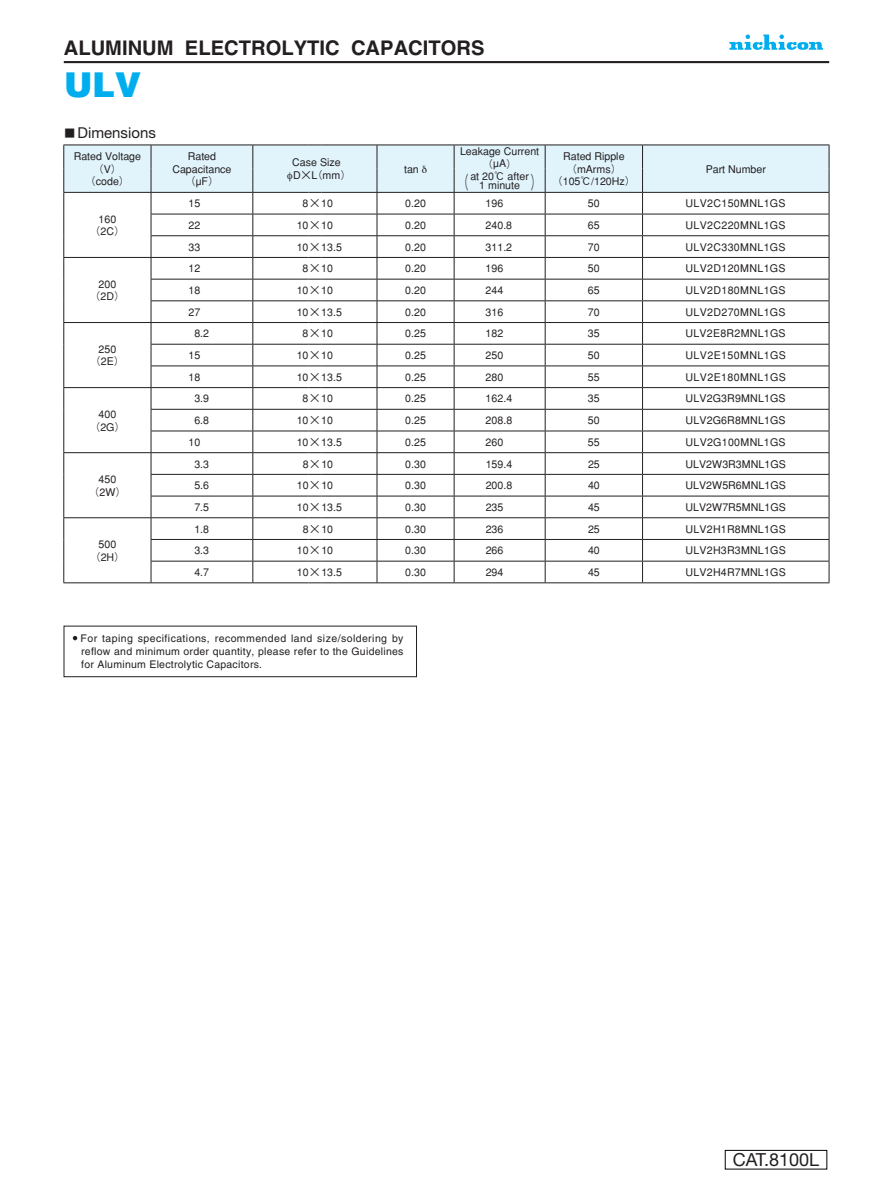
<style>
.page{position:relative;width:893px;height:1191px;background:#fff}
.page>*{position:absolute;margin:0;border:0;box-sizing:border-box;transform-origin:0 0}
.t1{font:900 34.2px "Helvetica";color:#00aeef}
.t2{font:700 20.25px "Helvetica";color:#231f20}
.t3{font:18px "Helvetica Neue LT Std";color:#231f20}
.t4{font:500 18px "Gothic BBB";color:#231f20;scale:.59 1}
.t5{font:15px "Helvetica Neue LT Std";color:#231f20}
.t6{font:500 10.65px/12.8px "Gothic BBB";letter-spacing:.005em;color:#231f20;text-align:center}
.t7{font:500 10.65px "Gothic BBB";letter-spacing:.03em;color:#231f20}
.t8{font:500 10.65px "Gothic BBB";letter-spacing:.035em;color:#231f20}
.t9{font:500 10.65px "Gothic BBB";letter-spacing:.025em;color:#231f20}
.t10{font:10.5px/13px "Helvetica";letter-spacing:.025em;color:#231f20;text-align:justify}
.s1{font-family:"Futo Go B101";font-weight:700;font-size:10.5px}
.s2{font-size:18px}
</style>
<div class="page">
<div style="left:725px;top:1150px;width:102px;height:19px;border:1px solid #030303"></div>
<hr style="left:64px;top:61px;width:765px;height:2px;background:#231f20">
<svg style="left:729px;top:34px;width:94px;height:16px"></svg>
<svg style="left:73px;top:636px;width:4px;height:4px"></svg>
<div style="left:64px;top:626px;width:353px;height:51px;border:1px solid #231f20"></div>
<svg style="left:63px;top:145px;width:767px;height:438px"></svg>
<h2 class="t2" style="left:64px;top:35px;width:422px">ALUMINUM ELECTROLYTIC CAPACITORS</h2>
<h1 class="t1" style="left:64px;top:62px;width:79px">ULV</h1>
<h3 class="t5" style="left:64px;top:124px;width:93px"><span class="s1">■</span> Dimensions</h3>
<p class="t6" style="left:74px;top:150px;width:69px">Rated Voltage（V）<br>（code）</p>
<p class="t6" style="left:172px;top:150px;width:61px">Rated<br>Capacitance（µF）</p>
<p class="t6" style="left:292px;top:156px;width:60px;text-align:left">Case Size<br>D×L（mm）</p>
<p class="t6" style="left:404px;top:163px;width:16px">tan</p>
<p class="t6" style="left:460px;top:146px;width:81px;line-height:11.7px">Leakage Current（µA）</p>
<p class="t6" style="left:552px;top:150px;width:85px">Rated Ripple（mArms）（105℃/120Hz）</p>
<h3 class="t4" style="left:458px;top:172px;width:20px">（</h3>
<p class="t6" style="left:479px;top:171px;width:63px;line-height:9.6px;text-align:left;text-indent:-9px">at 20℃ after<br>1 minute <span class="s2">）</span></p>
<p class="t6" style="left:706px;top:163px;width:62px">Part Number</p>
<p class="t6" style="left:90px;top:213px;width:36px">160（2C）</p>
<p class="t6" style="left:90px;top:278px;width:36px">200（2D）</p>
<p class="t6" style="left:90px;top:343px;width:36px">250（2E）</p>
<p class="t6" style="left:90px;top:408px;width:37px">400（2G）</p>
<p class="t6" style="left:89px;top:473px;width:39px">450（2W）</p>
<p class="t6" style="left:90px;top:538px;width:36px">500（2H）</p>
<p class="t6" style="left:188px;top:197px;width:13px">15</p>
<p class="t6" style="left:303px;top:197px;width:32px">8×10</p>
<p class="t6" style="left:405px;top:197px;width:22px">0.20</p>
<p class="t6" style="left:486px;top:197px;width:19px">196</p>
<p class="t6" style="left:588px;top:197px;width:13px">50</p>
<p class="t7" style="left:685px;top:197px;width:102px">ULV2C150MNL1GS</p>
<p class="t6" style="left:188px;top:219px;width:13px">22</p>
<p class="t6" style="left:297px;top:219px;width:38px">10×10</p>
<p class="t6" style="left:405px;top:219px;width:22px">0.20</p>
<p class="t6" style="left:486px;top:219px;width:28px">240.8</p>
<p class="t6" style="left:588px;top:219px;width:13px">65</p>
<p class="t7" style="left:685px;top:219px;width:102px">ULV2C220MNL1GS</p>
<p class="t6" style="left:188px;top:241px;width:13px">33</p>
<p class="t6" style="left:297px;top:241px;width:47px">10×13.5</p>
<p class="t6" style="left:405px;top:241px;width:22px">0.20</p>
<p class="t6" style="left:486px;top:241px;width:28px">311.2</p>
<p class="t6" style="left:588px;top:241px;width:13px">70</p>
<p class="t7" style="left:685px;top:240px;width:102px">ULV2C330MNL1GS</p>
<p class="t6" style="left:188px;top:262px;width:13px">12</p>
<p class="t6" style="left:303px;top:262px;width:32px">8×10</p>
<p class="t6" style="left:405px;top:262px;width:22px">0.20</p>
<p class="t6" style="left:486px;top:262px;width:19px">196</p>
<p class="t6" style="left:588px;top:262px;width:13px">50</p>
<p class="t7" style="left:685px;top:262px;width:102px">ULV2D120MNL1GS</p>
<p class="t6" style="left:188px;top:284px;width:13px">18</p>
<p class="t6" style="left:297px;top:284px;width:38px">10×10</p>
<p class="t6" style="left:405px;top:284px;width:22px">0.20</p>
<p class="t6" style="left:486px;top:284px;width:19px">244</p>
<p class="t6" style="left:588px;top:284px;width:13px">65</p>
<p class="t7" style="left:685px;top:284px;width:102px">ULV2D180MNL1GS</p>
<p class="t6" style="left:188px;top:306px;width:13px">27</p>
<p class="t6" style="left:297px;top:306px;width:47px">10×13.5</p>
<p class="t6" style="left:405px;top:306px;width:22px">0.20</p>
<p class="t6" style="left:486px;top:306px;width:19px">316</p>
<p class="t6" style="left:588px;top:306px;width:13px">70</p>
<p class="t7" style="left:685px;top:306px;width:102px">ULV2D270MNL1GS</p>
<p class="t6" style="left:194px;top:327px;width:16px">8.2</p>
<p class="t6" style="left:303px;top:327px;width:32px">8×10</p>
<p class="t6" style="left:405px;top:327px;width:22px">0.25</p>
<p class="t6" style="left:486px;top:327px;width:19px">182</p>
<p class="t6" style="left:588px;top:327px;width:13px">35</p>
<p class="t9" style="left:685px;top:327px;width:102px">ULV2E8R2MNL1GS</p>
<p class="t6" style="left:188px;top:349px;width:13px">15</p>
<p class="t6" style="left:297px;top:349px;width:38px">10×10</p>
<p class="t6" style="left:405px;top:349px;width:22px">0.25</p>
<p class="t6" style="left:486px;top:349px;width:19px">250</p>
<p class="t6" style="left:588px;top:349px;width:13px">50</p>
<p class="t8" style="left:685px;top:349px;width:102px">ULV2E150MNL1GS</p>
<p class="t6" style="left:188px;top:371px;width:13px">18</p>
<p class="t6" style="left:297px;top:371px;width:47px">10×13.5</p>
<p class="t6" style="left:405px;top:371px;width:22px">0.25</p>
<p class="t6" style="left:486px;top:371px;width:19px">280</p>
<p class="t6" style="left:588px;top:371px;width:13px">55</p>
<p class="t8" style="left:685px;top:371px;width:102px">ULV2E180MNL1GS</p>
<p class="t6" style="left:194px;top:392px;width:16px">3.9</p>
<p class="t6" style="left:303px;top:392px;width:32px">8×10</p>
<p class="t6" style="left:405px;top:392px;width:22px">0.25</p>
<p class="t6" style="left:486px;top:392px;width:28px">162.4</p>
<p class="t6" style="left:588px;top:392px;width:13px">35</p>
<p class="t6" style="left:685px;top:392px;width:102px">ULV2G3R9MNL1GS</p>
<p class="t6" style="left:194px;top:414px;width:16px">6.8</p>
<p class="t6" style="left:297px;top:414px;width:38px">10×10</p>
<p class="t6" style="left:405px;top:414px;width:22px">0.25</p>
<p class="t6" style="left:486px;top:414px;width:28px">208.8</p>
<p class="t6" style="left:588px;top:414px;width:13px">50</p>
<p class="t6" style="left:685px;top:414px;width:102px">ULV2G6R8MNL1GS</p>
<p class="t6" style="left:188px;top:436px;width:13px">10</p>
<p class="t6" style="left:297px;top:436px;width:47px">10×13.5</p>
<p class="t6" style="left:405px;top:436px;width:22px">0.25</p>
<p class="t6" style="left:486px;top:436px;width:19px">260</p>
<p class="t6" style="left:588px;top:436px;width:13px">55</p>
<p class="t7" style="left:685px;top:436px;width:102px">ULV2G100MNL1GS</p>
<p class="t6" style="left:194px;top:457px;width:16px">3.3</p>
<p class="t6" style="left:303px;top:457px;width:32px">8×10</p>
<p class="t6" style="left:405px;top:457px;width:22px">0.30</p>
<p class="t6" style="left:486px;top:457px;width:28px">159.4</p>
<p class="t6" style="left:588px;top:457px;width:13px">25</p>
<p class="t6" style="left:685px;top:457px;width:102px">ULV2W3R3MNL1GS</p>
<p class="t6" style="left:194px;top:479px;width:16px">5.6</p>
<p class="t6" style="left:297px;top:479px;width:38px">10×10</p>
<p class="t6" style="left:405px;top:479px;width:22px">0.30</p>
<p class="t6" style="left:486px;top:479px;width:28px">200.8</p>
<p class="t6" style="left:588px;top:479px;width:13px">40</p>
<p class="t6" style="left:685px;top:479px;width:102px">ULV2W5R6MNL1GS</p>
<p class="t6" style="left:194px;top:501px;width:16px">7.5</p>
<p class="t6" style="left:297px;top:501px;width:47px">10×13.5</p>
<p class="t6" style="left:405px;top:501px;width:22px">0.30</p>
<p class="t6" style="left:486px;top:501px;width:19px">235</p>
<p class="t6" style="left:588px;top:501px;width:13px">45</p>
<p class="t6" style="left:685px;top:501px;width:102px">ULV2W7R5MNL1GS</p>
<p class="t6" style="left:194px;top:522px;width:16px">1.8</p>
<p class="t6" style="left:303px;top:522px;width:32px">8×10</p>
<p class="t6" style="left:405px;top:522px;width:22px">0.30</p>
<p class="t6" style="left:486px;top:522px;width:19px">236</p>
<p class="t6" style="left:588px;top:522px;width:13px">25</p>
<p class="t6" style="left:685px;top:522px;width:102px">ULV2H1R8MNL1GS</p>
<p class="t6" style="left:194px;top:544px;width:16px">3.3</p>
<p class="t6" style="left:297px;top:544px;width:38px">10×10</p>
<p class="t6" style="left:405px;top:544px;width:22px">0.30</p>
<p class="t6" style="left:486px;top:544px;width:19px">266</p>
<p class="t6" style="left:588px;top:544px;width:13px">40</p>
<p class="t6" style="left:685px;top:544px;width:102px">ULV2H3R3MNL1GS</p>
<p class="t6" style="left:194px;top:566px;width:16px">4.7</p>
<p class="t6" style="left:297px;top:566px;width:47px">10×13.5</p>
<p class="t6" style="left:405px;top:566px;width:22px">0.30</p>
<p class="t6" style="left:486px;top:566px;width:19px">294</p>
<p class="t6" style="left:588px;top:566px;width:13px">45</p>
<p class="t6" style="left:685px;top:566px;width:102px">ULV2H4R7MNL1GS</p>
<p class="t10" style="left:81px;top:632px;width:324px">For taping specifications, recommended land size/soldering by reflow and minimum order quantity, please refer to the Guidelines for Aluminum Electrolytic Capacitors.</p>
<h3 class="t3" style="left:733px;top:1149px;width:88px">CAT.8100L</h3>
</div>
